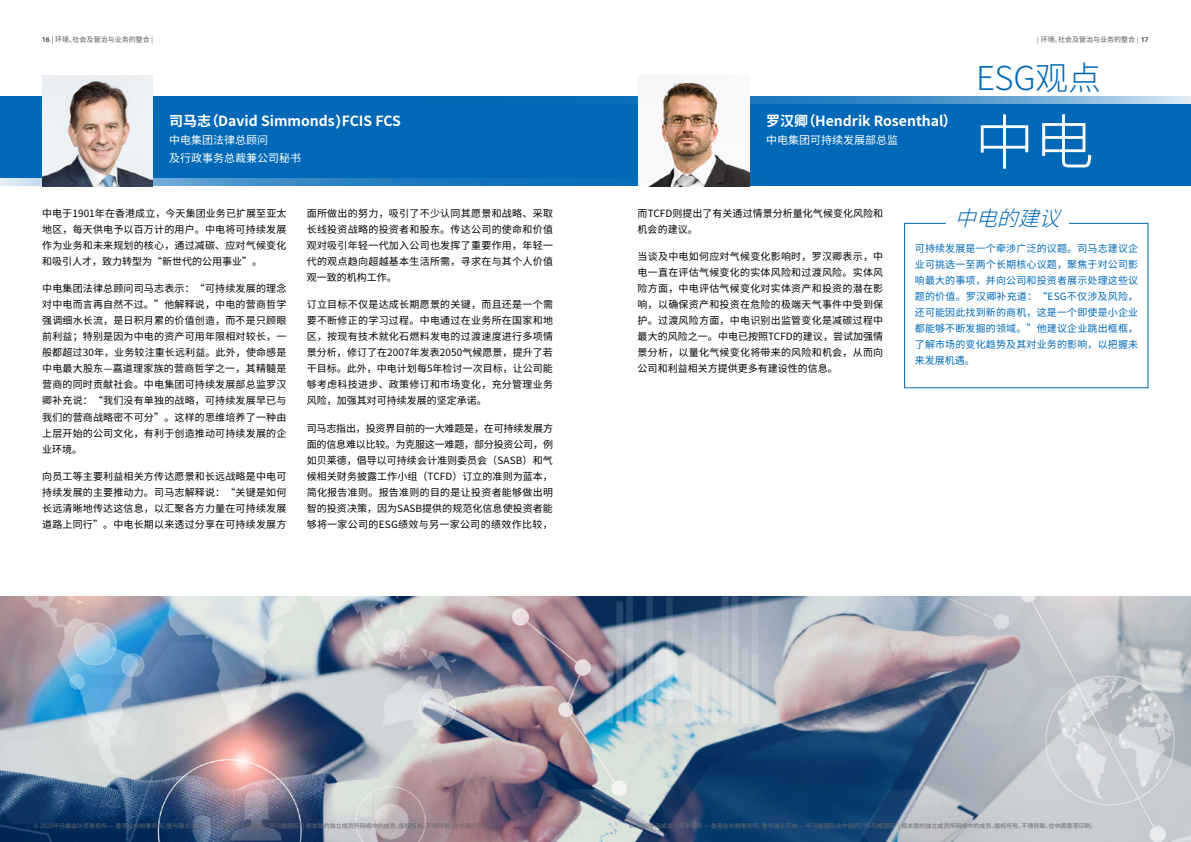
<style>
.page{position:relative;width:1191px;height:842px;background:#fff}
.page>*{position:absolute;margin:0;border:0;box-sizing:border-box;transform-origin:0 0}
.t1{font:300 60px "Noto Sans CJ Ksc";color:#fff}
.t2{font:300 33px "Noto Sans CJ Ksc";letter-spacing:-.01em;color:#0069b7}
.t3{font:italic 300 21px "Noto Sans CJ Ksc";color:#0069b7}
.t4{font:700 14px "Noto Sans CJ Ksc";color:#fff}
.t5{font:11px/18px "Noto Sans CJ Ksc";color:#fff}
.t6{font:10px/16px "Noto Sans CJ Ksc";letter-spacing:.02em;color:#000;text-align:justify}
.t7{font:10px/16px "Noto Sans CJ Ksc";letter-spacing:.015em;color:#0069b7;text-align:justify}
.t8{font:7px "Noto Sans CJ Ksc";color:#595757}
.t9{font:6px "Noto Sans CJ Ksc";color:#68696e}
.s1{font-family:"Univers 65";font-weight:700}
.s2{font-family:"Univers 45";font-weight:300}
</style>
<div class="page">
<div style="left:904px;top:223px;width:244px;height:165px;border:1px solid #0069b7"></div>
<div style="left:946px;top:209px;width:122px;height:34px;background:#fff"></div>
<svg style="left:0;top:96px;width:1191px;height:8px;background:#2e83c3"></svg>
<div style="left:0;top:104px;width:1191px;height:82px;background:#0069b7"></div>
<img style="left:42px;top:76px;width:111px;height:110px">
<img style="left:638px;top:80px;width:111px;height:106px">
<img style="left:0;top:597px;width:1191px;height:245px">
<p class="t8" style="left:42px;top:36px;width:113px"><span class="s1">16</span> | 环境、社会及管治与业务的整合 <span class="s2">|</span></p>
<p class="t8" style="left:1037px;top:36px;width:113px"><span class="s2">|</span> 环境、社会及管治与业务的整合 <span class="s2">|</span> <span class="s1">17</span></p>
<h3 class="t4" style="left:169px;top:113px;width:233px">司马志（David Simmonds）FCIS FCS</h3>
<p class="t5" style="left:169px;top:132px;width:134px">中电集团法律总顾问<br>及行政事务总裁兼公司秘书</p>
<p class="t6" style="left:42px;top:206px;width:246px">中电于1901年在香港成立，今天集团业务已扩展至亚太地区，每天供电予以百万计的用户。中电将可持续发展作为业务和未来规划的核心，通过减碳、应对气候变化和吸引人才，致力转型为“新世代的公用事业”。</p>
<p class="t6" style="left:42px;top:281px;width:246px">中电集团法律总顾问司马志表示：“可持续发展的理念对中电而言再自然不过。”他解释说，中电的营商哲学强调细水长流，是日积月累的价值创造，而不是只顾眼前利益；特别是因为中电的资产可用年限相对较长，一般都超过30年，业务较注重长远利益。此外，使命感是中电最大股东—嘉道理家族的营商哲学之一，其精髓是营商的同时贡献社会。中电集团可持续发展部总监罗汉卿补充说：“我们没有单独的战略，可持续发展早已与我们的营商战略密不可分”。这样的思维培养了一种由上层开始的公司文化，有利于创造推动可持续发展的企业环境。</p>
<p class="t6" style="left:42px;top:468px;width:246px">向员工等主要利益相关方传达愿景和长远战略是中电可持续发展的主要推动力。司马志解释说：“关键是如何长远清晰地传达这信息，以汇聚各方力量在可持续发展道路上同行”。中电长期以来透过分享在可持续发展方</p>
<p class="t6" style="left:307px;top:206px;width:248px">面所做出的努力，吸引了不少认同其愿景和战略、采取长线投资战略的投资者和股东。传达公司的使命和价值观对吸引年轻一代加入公司也发挥了重要作用，年轻一代的观点趋向超越基本生活所需，寻求在与其个人价值观一致的机构工作。</p>
<p class="t6" style="left:307px;top:297px;width:248px">订立目标不仅是达成长期愿景的关键，而且还是一个需要不断修正的学习过程。中电通过在业务所在国家和地区，按现有技术就化石燃料发电的过渡速度进行多项情景分析，修订了在2007年发表2050气候愿景，提升了若干目标。此外，中电计划每5年检讨一次目标，让公司能够考虑科技进步、政策修订和市场变化，充分管理业务风险，加强其对可持续发展的坚定承诺。</p>
<p class="t6" style="left:307px;top:420px;width:248px">司马志指出，投资界目前的一大难题是，在可持续发展方面的信息难以比较。为克服这一难题，部分投资公司，例如贝莱德，倡导以可持续会计准则委员会（SASB）和气候相关财务披露工作小组（TCFD）订立的准则为蓝本，简化报告准则。报告准则的目的是让投资者能够做出明智的投资决策，因为SASB提供的规范化信息使投资者能够将一家公司的ESG绩效与另一家公司的绩效作比较，</p>
<h3 class="t4" style="left:766px;top:113px;width:192px">罗汉卿（Hendrik Rosenthal）</h3>
<p class="t5" style="left:766px;top:132px;width:133px">中电集团可持续发展部总监</p>
<h2 class="t2" style="left:976px;top:59px;width:126px">ESG观点</h2>
<h1 class="t1" style="left:974px;top:108px;width:121px">中电</h1>
<p class="t6" style="left:637px;top:206px;width:247px">而TCFD则提出了有关通过情景分析量化气候变化风险和机会的建议。</p>
<p class="t6" style="left:637px;top:249px;width:247px">当谈及中电如何应对气候变化影响时，罗汉卿表示，中电一直在评估气候变化的实体风险和过渡风险。实体风险方面，中电评估气候变化对实体资产和投资的潜在影响，以确保资产和投资在危险的极端天气事件中受到保护。过渡风险方面，中电识别出监管变化是减碳过程中最大的风险之一。中电已按照TCFD的建议，尝试加强情景分析，以量化气候变化将带来的风险和机会，从而向公司和利益相关方提供更多有建设性的信息。</p>
<h3 class="t3" style="left:955px;top:206px;width:123px">中电的建议</h3>
<p class="t7" style="left:914px;top:241px;width:225px">可持续发展是一个牵涉广泛的议题。司马志建议企业可挑选一至两个长期核心议题，聚焦于对公司影响最大的事项，并向公司和投资者展示处理这些议题的价值。罗汉卿补充道：“ESG不仅涉及风险，还可能因此找到新的商机，这是一个即使是小企业都能够不断发掘的领域。”他建议企业跳出框框，了解市场的变化趋势及其对业务的影响，以把握未来发展机遇。</p>
<p class="t9" style="left:34px;top:823px;width:469px">© 2020毕马威会计师事务所 — 香港合伙制事务所，是与瑞士实体 — 毕马威国际合作组织(“毕马威国际”) 相关联的独立成员所网络中的成员。版权所有，不得转载。在中国香港印刷。</p>
<p class="t9" style="left:629px;top:823px;width:469px">© 2020毕马威会计师事务所 — 香港合伙制事务所，是与瑞士实体 — 毕马威国际合作组织(“毕马威国际”) 相关联的独立成员所网络中的成员。版权所有，不得转载。在中国香港印刷。</p>
</div>
